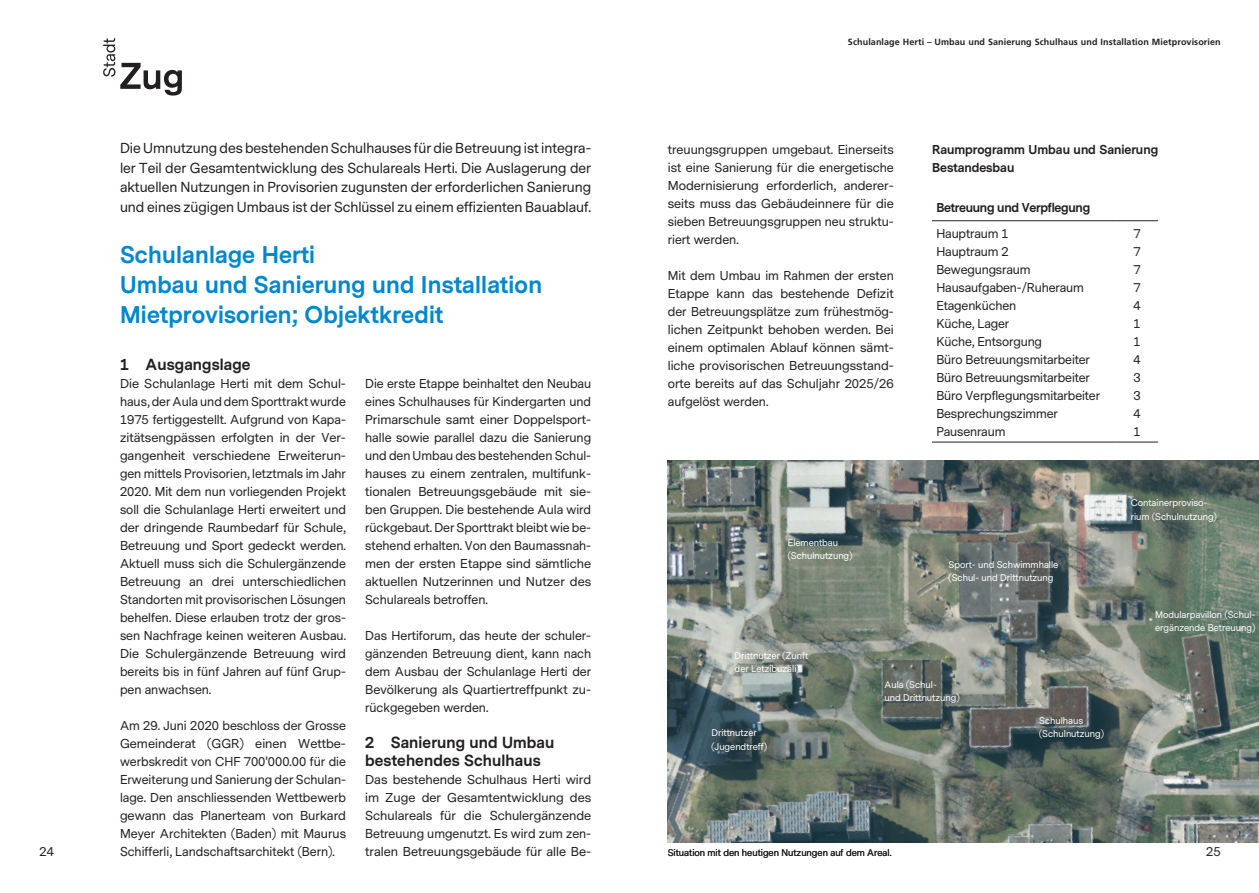
<style>
.page{position:relative;width:1259px;height:893px;background:#fff}
.page>*{position:absolute;margin:0;border:0;box-sizing:border-box;transform-origin:0 0}
.t1{font:700 22.5px/30px "Messina Sans";letter-spacing:.01em;color:#0087cc}
.t2{font:700 15px/18px "Messina Sans";letter-spacing:.01em;color:#231f20}
.t3{font:13.5px/19.5px "Messina Sans";color:#231f20;text-align:justify}
.t4{font:12px/18px "Messina Sans";color:#231f20;text-align:justify}
.t5{font:700 12px/18px "Messina Sans";color:#231f20}
.t6{font:700 12px "Messina Sans";letter-spacing:-.02em;color:#231f20}
.t7{font:9px/13.5px "Messina Sans";color:#fff}
.t8{font:700 9px "Frutiger LT Std";letter-spacing:.01em;color:#231f20}
.t9{font:9px "Messina Sans";color:#231f20}
</style>
<div class="page">
<svg style="left:103px;top:38px;width:79px;height:58px"></svg>
<hr style="left:932px;top:220px;width:183px;height:1px;background:#231f20">
<hr style="left:1115px;top:220px;width:43px;height:1px;background:#231f20">
<hr style="left:932px;top:442px;width:183px;height:1px;background:#231f20">
<hr style="left:1115px;top:442px;width:43px;height:1px;background:#231f20">
<img style="left:668px;top:460px;width:591px;height:382px">
<p class="t8" style="left:848px;top:37px;width:374px">Schulanlage Herti – Umbau und Sanierung Schulhaus und Installation Mietprovisorien</p>
<p class="t3" style="left:120px;top:139px;width:473px">Die Umnutzung des bestehenden Schulhauses für die Betreuung ist integra&shy;ler Teil der Gesamtentwicklung des Schulareals Herti. Die Auslagerung der aktuellen Nutzungen in Provisorien zugunsten der erforderlichen Sanierung und eines zügigen Umbaus ist der Schlüssel zu einem effizienten Bauablauf.</p>
<p class="t5" style="left:932px;top:141px;width:227px">Raumprogramm Umbau und Sanierung<br>Bestandesbau</p>
<p class="t6" style="left:936px;top:199px;width:155px">Betreuung und Verpflegung</p>
<p class="t4" style="left:936px;top:225px;width:165px;text-align:left">Hauptraum 1<br>Hauptraum 2<br>Bewegungsraum<br>Hausaufgaben-/Ruheraum<br>Etagenküchen<br>Küche, Lager<br>Küche, Entsorgung<br>Büro Betreuungsmitarbeiter<br>Büro Betreuungsmitarbeiter<br>Büro Verpflegungsmitarbeiter<br>Besprechungszimmer<br>Pausenraum</p>
<p class="t4" style="left:1133px;top:225px;width:9px">7<br>7<br>7<br>7<br>4<br>1<br>1<br>4<br>3<br>3<br>4<br>1</p>
<p class="t4" style="left:668px;top:141px;width:227px">treuungsgruppen umgebaut. Einerseits ist eine Sanierung für die energetische Modernisierung erforderlich, anderer&shy;seits muss das Gebäudeinnere für die sieben Betreuungsgruppen neu struktu&shy;riert werden.</p>
<p class="t4" style="left:668px;top:267px;width:227px">Mit dem Umbau im Rahmen der ersten Etappe kann das bestehende Defizit der Betreuungsplätze zum frühestmög&shy;lichen Zeitpunkt behoben werden. Bei einem optimalen Ablauf können sämt&shy;liche provisorischen Betreuungsstand&shy;orte bereits auf das Schuljahr 2025/26 aufgelöst werden.</p>
<h1 class="t1" style="left:120px;top:240px;width:423px">Schulanlage Herti<br>Umbau und Sanierung und Installation<br>Mietprovisorien; Objektkredit</h1>
<p class="t2" style="left:120px;top:356px;width:132px">1 Ausgangslage</p>
<p class="t4" style="left:120px;top:375px;width:227px">Die Schulanlage Herti mit dem Schul&shy;haus, der Aula und dem Sporttrakt wurde 1975 fertiggestellt. Aufgrund von Kapa&shy;zitätsengpässen erfolgten in der Ver&shy;gangenheit verschiedene Erweiterun&shy;gen mittels Provisorien, letztmals im Jahr 2020. Mit dem nun vorliegenden Projekt soll die Schulanlage Herti erweitert und der dringende Raumbedarf für Schule, Betreuung und Sport gedeckt werden.<br>Aktuell muss sich die Schulergänzende Betreuung an drei unterschiedlichen Standorten mit provisorischen Lösungen behelfen. Diese erlauben trotz der gros&shy;sen Nachfrage keinen weiteren Ausbau.<br>Die Schulergänzende Betreuung wird bereits bis in fünf Jahren auf fünf Grup&shy;pen anwachsen.</p>
<p class="t4" style="left:120px;top:717px;width:227px">Am 29. Juni 2020 beschloss der Grosse Gemeinderat (GGR) einen Wettbe&shy;werbskredit von CHF 700'000.00 für die Erweiterung und Sanierung der Schulan&shy;lage. Den anschliessenden Wettbewerb gewann das Planerteam von Burkard Meyer Architekten (Baden) mit Maurus Schifferli, Landschaftsarchitekt (Bern).</p>
<p class="t4" style="left:365px;top:375px;width:227px">Die erste Etappe beinhaltet den Neubau eines Schulhauses für Kindergarten und Primarschule samt einer Doppelsport&shy;halle sowie parallel dazu die Sanierung und den Umbau des bestehenden Schul&shy;hauses zu einem zentralen, multifunk&shy;tionalen Betreuungsgebäude mit sie&shy;ben Gruppen. Die bestehende Aula wird rückgebaut. Der Sporttrakt bleibt wie be&shy;stehend erhalten. Von den Baumassnah&shy;men der ersten Etappe sind sämtliche aktuellen Nutzerinnen und Nutzer des Schulareals betroffen.</p>
<p class="t4" style="left:365px;top:627px;width:227px">Das Hertiforum, das heute der schuler&shy;gänzenden Betreuung dient, kann nach dem Ausbau der Schulanlage Herti der Bevölkerung als Quartiertreffpunkt zu&shy;rückgegeben werden.</p>
<p class="t2" style="left:365px;top:734px;width:191px">2 Sanierung und Umbau bestehendes Schulhaus</p>
<p class="t4" style="left:365px;top:771px;width:227px">Das bestehende Schulhaus Herti wird im Zuge der Gesamtentwicklung des Schulareals für die Schulergänzende Betreuung umgenutzt. Es wird zum zen&shy;tralen Betreuungsgebäude für alle Be-</p>
<p class="t7" style="left:1130px;top:496px;width:87px">Containerproviso&shy;rium (Schulnutzung)</p>
<p class="t7" style="left:787px;top:536px;width:66px">Elementbau (Schulnutzung)</p>
<p class="t7" style="left:948px;top:558px;width:111px">Sport- und Schwimmhalle (Schul- und Drittnutzung</p>
<p class="t7" style="left:1155px;top:608px;width:102px">Modularpavillon (Schul&shy;ergänzende Betreuung)</p>
<p class="t7" style="left:734px;top:649px;width:75px">Drittnutzer (Zunft der Letzibuzäli)</p>
<p class="t7" style="left:884px;top:678px;width:77px">Aula (Schul-<br>und Drittnutzung)</p>
<p class="t7" style="left:1039px;top:714px;width:66px">Schulhaus (Schulnutzung)</p>
<p class="t7" style="left:711px;top:727px;width:57px">Drittnutzer (Jugendtreff)</p>
<p class="t4" style="left:40px;top:843px;width:16px">24</p>
<p class="t4" style="left:1206px;top:843px;width:16px">25</p>
<p class="t9" style="left:668px;top:847px;width:225px">Situation mit den heutigen Nutzungen auf dem Areal.</p>
</div>
